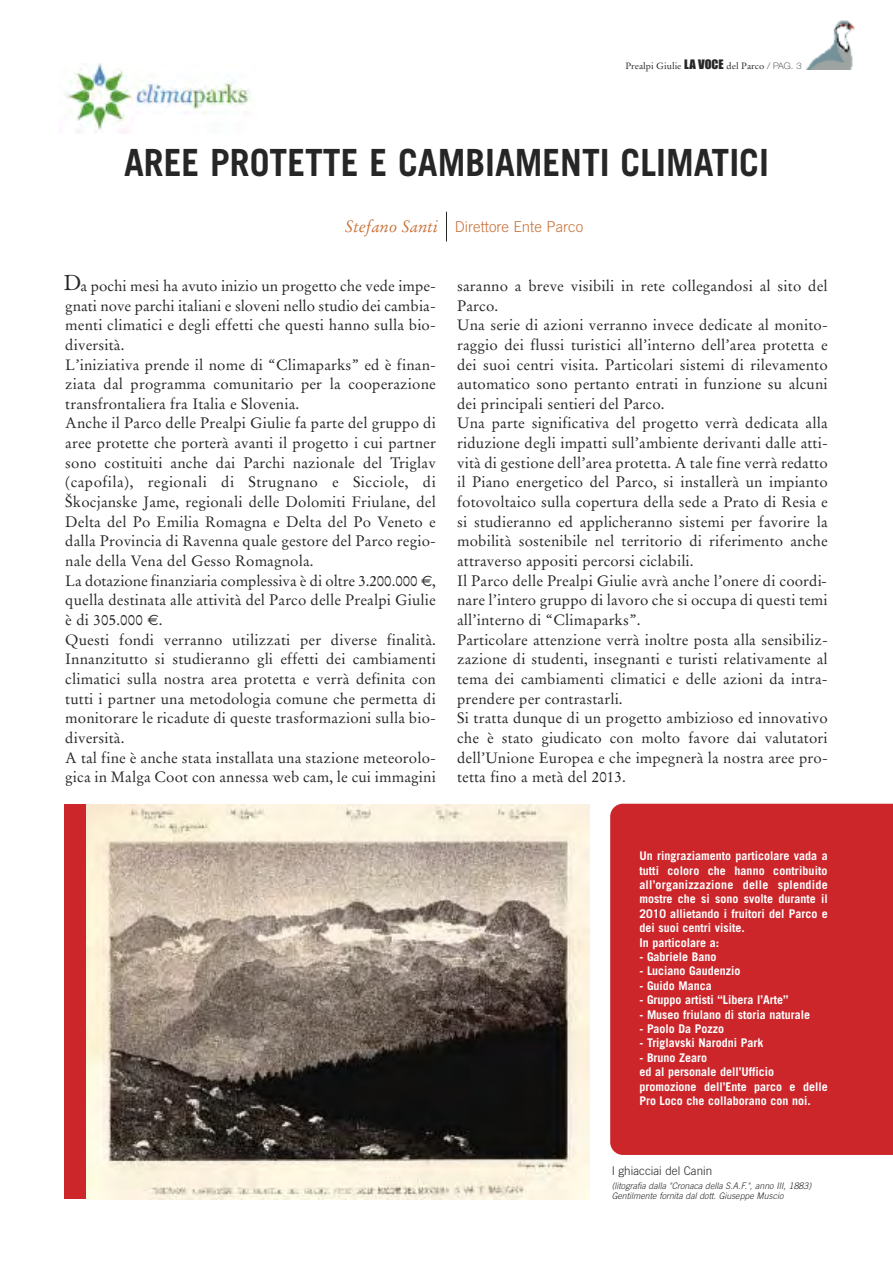
<style>
.page{position:relative;width:893px;height:1263px;background:#fff}
.page>*{position:absolute;margin:0;border:0;box-sizing:border-box;transform-origin:0 0}
.t1{font:700 37.5px "Trade Gothic";color:#272627;scale:.95 1}
.t2{font:21.15px "Stempel Garamond";color:#272627}
.t3{font:15px/19.6px "Stempel Garamond";letter-spacing:.01em;color:#272627}
.t4{font:300 15px "Trade Gothic";color:#c87138}
.t5{font:700 12px/14.4px "Trade Gothic";color:#fff}
.t6{font:300 12px "Trade Gothic";color:#272627}
.t7{font:italic 300 9px/10.5px "Trade Gothic";letter-spacing:.005em;color:#272627}
.t8{font:9px "Stempel Garamond";color:#272627;scale:1.05 1}
.s1{font-family:"Impact";font-size:12px}
.s2{font-family:"Helvetica Neue";font-weight:100}
.s3{font-family:"Stempel Garamond";font-weight:400;font-style:italic;font-size:16.5px}
</style>
<div class="page">
<div style="left:610px;top:804px;width:283px;height:351px;background:#cc262b"></div>
<img style="left:806px;top:20px;width:49px;height:50px">
<img style="left:86px;top:805px;width:503px;height:394px">
<div style="left:64px;top:805px;width:22px;height:394px;background:#cc262b"></div>
<svg style="left:446px;top:212px;width:1px;height:29px"></svg>
<img style="left:64px;top:64px;width:187px;height:69px">
<p class="t8" style="left:625px;top:62px;width:169px">Prealpi Giulie <span class="s1">LA VOCE</span> del Parco <span class="s2">/ PAG. 3</span></p>
<h1 class="t1" style="left:124px;top:149px;width:680px">AREE PROTETTE E CAMBIAMENTI CLIMATICI</h1>
<p class="t4" style="left:345px;top:221px;width:240px"><span class="s3">Stefano Santi</span> Direttore Ente Parco</p>
<h2 class="t2" style="left:64px;top:274px;width:19px">D</h2>
<p class="t3" style="left:65px;top:277px;width:372px;text-indent:15px">a pochi mesi ha avuto inizio un progetto che vede impe&shy;gnati nove parchi italiani e sloveni nello studio dei cambia&shy;menti climatici e degli effetti che questi hanno sulla bio&shy;diversità.<br>L’iniziativa prende il nome di “Climaparks” ed è finan&shy;ziata dal programma comunitario per la cooperazione transfrontaliera fra Italia e Slovenia.<br>Anche il Parco delle Prealpi Giulie fa parte del gruppo di aree protette che porterà avanti il progetto i cui partner sono costituiti anche dai Parchi nazionale del Triglav (capofila), regionali di Strugnano e Sicciole, di Škocjanske Jame, regionali delle Dolomiti Friulane, del Delta del Po Emilia Romagna e Delta del Po Veneto e dalla Provincia di Ravenna quale gestore del Parco regio&shy;nale della Vena del Gesso Romagnola.<br>La dotazione finanziaria complessiva è di oltre 3.200.000 , quella destinata alle attività del Parco delle Prealpi Giulie è di 305.000 .<br>Questi fondi verranno utilizzati per diverse finalità.<br>Innanzitutto si studieranno gli effetti dei cambiamenti climatici sulla nostra area protetta e verrà definita con tutti i partner una metodologia comune che permetta di monitorare le ricadute di queste trasformazioni sulla bio&shy;diversità.<br>A tal fine è anche stata installata una stazione meteorolo&shy;gica in Malga Coot con annessa web cam, le cui immagini</p>
<p class="t3" style="left:457px;top:277px;width:372px">saranno a breve visibili in rete collegandosi al sito del Parco.<br>Una serie di azioni verranno invece dedicate al monito&shy;raggio dei flussi turistici all’interno dell’area protetta e dei suoi centri visita. Particolari sistemi di rilevamento automatico sono pertanto entrati in funzione su alcuni dei principali sentieri del Parco.<br>Una parte significativa del progetto verrà dedicata alla riduzione degli impatti sull’ambiente derivanti dalle atti&shy;vità di gestione dell’area protetta. A tale fine verrà redatto il Piano energetico del Parco, si installerà un impianto fotovoltaico sulla copertura della sede a Prato di Resia e si studieranno ed applicheranno sistemi per favorire la mobilità sostenibile nel territorio di riferimento anche attraverso appositi percorsi ciclabili.<br>Il Parco delle Prealpi Giulie avrà anche l’onere di coordi&shy;nare l’intero gruppo di lavoro che si occupa di questi temi all’interno di “Climaparks”.<br>Particolare attenzione verrà inoltre posta alla sensibiliz&shy;zazione di studenti, insegnanti e turisti relativamente al tema dei cambiamenti climatici e delle azioni da intra&shy;prendere per contrastarli.<br>Si tratta dunque di un progetto ambizioso ed innovativo che è stato giudicato con molto favore dai valutatori dell’Unione Europea e che impegnerà la nostra aree pro&shy;tetta fino a metà del 2013.</p>
<p class="t5" style="left:639px;top:850px;width:190px">Un ringraziamento particolare vada a tutti coloro che hanno contribuito all’organizzazione delle splendide mostre che si sono svolte durante il<br>2010 allietando i fruitori del Parco e dei suoi centri visite.<br>In particolare a:</p>
<p class="t5" style="left:639px;top:951px;width:79px">- Gabriele Bano</p>
<p class="t5" style="left:639px;top:965px;width:103px">- Luciano Gaudenzio</p>
<p class="t5" style="left:639px;top:979px;width:74px">- Guido Manca</p>
<p class="t5" style="left:639px;top:994px;width:151px">- Gruppo artisti “Libera l’Arte”</p>
<p class="t5" style="left:639px;top:1008px;width:172px">- Museo friulano di storia naturale</p>
<p class="t5" style="left:639px;top:1023px;width:86px">- Paolo Da Pozzo</p>
<p class="t5" style="left:639px;top:1037px;width:126px">- Triglavski Narodni Park</p>
<p class="t5" style="left:639px;top:1051px;width:190px">- Bruno Zearo<br>ed al personale dell’Ufficio promozione dell’Ente parco e delle<br>Pro Loco che collaborano con noi.</p>
<p class="t6" style="left:612px;top:1166px;width:102px">I ghiacciai del Canin</p>
<p class="t7" style="left:612px;top:1181px;width:201px">(litografia dalla "Cronaca della S.A.F.", anno III, 1883)<br>Gentilmente fornita dal dott. Giuseppe Muscio</p>
</div>
